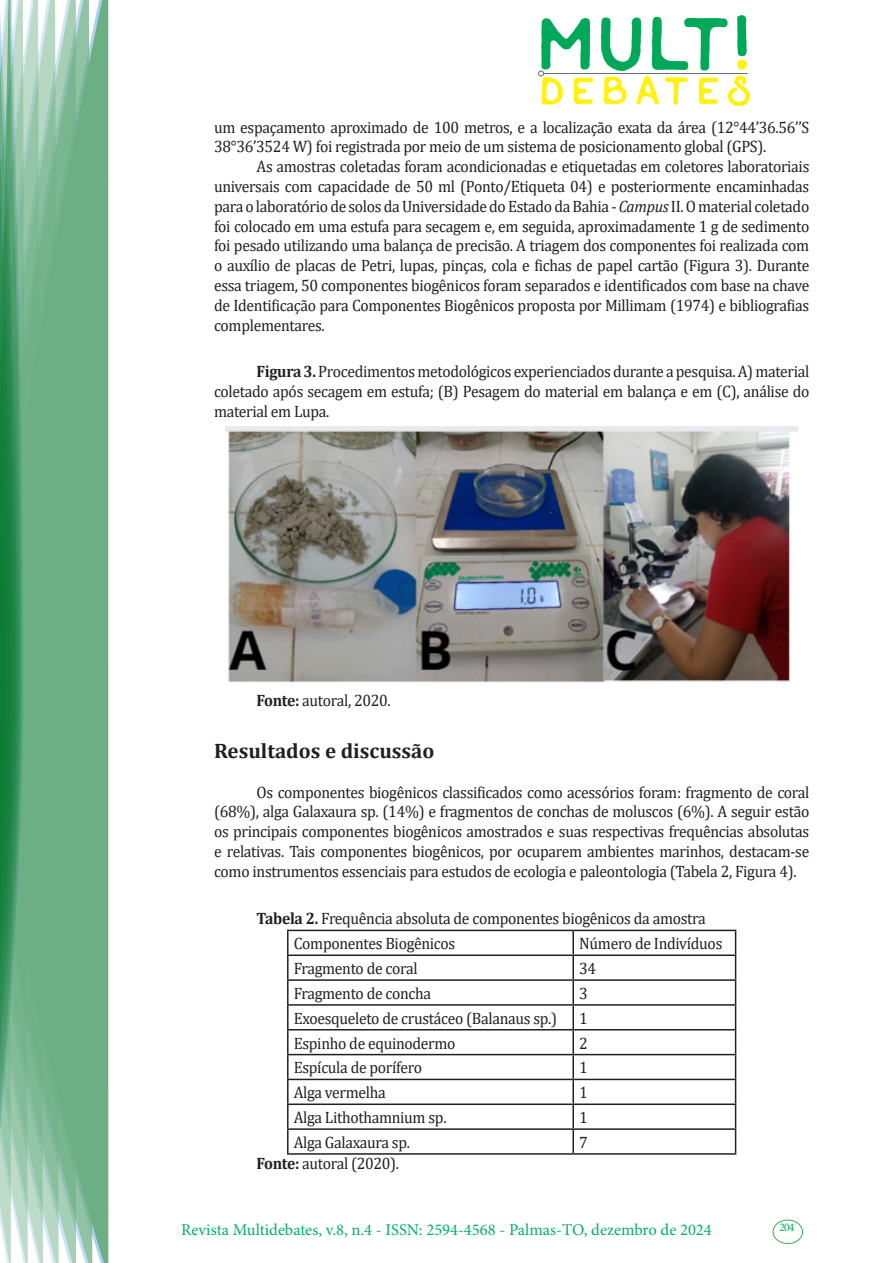
<style>
.page{position:relative;width:893px;height:1263px;background:#fff}
.page>*{position:absolute;margin:0;border:0;box-sizing:border-box;transform-origin:0 0}
.Titulo_2{font:700 21px "Cambria";color:#231f20}
.texto{font:16.5px/19.8px "Cambria";letter-spacing:-.02em;color:#231f20;text-align:justify;scale:.95 1}
.t1{font:16.5px "Minion Pro";color:#00b064}
.t2{font:11.7px "Minion Pro";color:#00b064}
.s1{font-style:italic}
.s2{font-weight:700}
</style>
<div class="page">
<div style="left:95px;top:0;width:14px;height:1263px;background:#6caf84"></div>
<svg style="left:79px;top:0;width:16px;height:1263px;background:#71b289"></svg>
<svg style="left:62px;top:0;width:17px;height:1263px;background:#75b48c"></svg>
<svg style="left:45px;top:0;width:17px;height:1263px;background:#7cb792"></svg>
<svg style="left:30px;top:0;width:15px;height:1263px;background:#80ba96"></svg>
<svg style="left:0;top:0;width:30px;height:1263px;background:#61a97f"></svg>
<div style="left:772px;top:1219px;width:31px;height:25px;border:1px solid #40ae49;border-radius:50%"></div>
<img style="left:538px;top:16px;width:211px;height:90px">
<img style="left:226px;top:426px;width:572px;height:257px">
<hr style="left:287px;top:930px;width:286px;height:1px;background:#231f20">
<hr style="left:287px;top:931px;width:2px;height:23px;background:#231f20">
<hr style="left:573px;top:930px;width:163px;height:1px;background:#231f20">
<hr style="left:572px;top:931px;width:2px;height:23px;background:#231f20">
<hr style="left:287px;top:954px;width:286px;height:2px;background:#231f20">
<hr style="left:287px;top:956px;width:2px;height:23px;background:#231f20">
<hr style="left:573px;top:954px;width:163px;height:2px;background:#231f20">
<hr style="left:572px;top:956px;width:2px;height:23px;background:#231f20">
<hr style="left:287px;top:979px;width:286px;height:2px;background:#231f20">
<hr style="left:287px;top:981px;width:2px;height:23px;background:#231f20">
<hr style="left:573px;top:979px;width:163px;height:2px;background:#231f20">
<hr style="left:572px;top:981px;width:2px;height:23px;background:#231f20">
<hr style="left:287px;top:1004px;width:286px;height:2px;background:#231f20">
<hr style="left:287px;top:1006px;width:2px;height:23px;background:#231f20">
<hr style="left:573px;top:1004px;width:163px;height:2px;background:#231f20">
<hr style="left:572px;top:1006px;width:2px;height:23px;background:#231f20">
<hr style="left:287px;top:1029px;width:286px;height:1px;background:#231f20">
<hr style="left:287px;top:1030px;width:2px;height:24px;background:#231f20">
<hr style="left:573px;top:1029px;width:163px;height:1px;background:#231f20">
<hr style="left:572px;top:1030px;width:2px;height:24px;background:#231f20">
<hr style="left:287px;top:1054px;width:286px;height:1px;background:#231f20">
<hr style="left:287px;top:1055px;width:2px;height:24px;background:#231f20">
<hr style="left:573px;top:1054px;width:163px;height:1px;background:#231f20">
<hr style="left:572px;top:1055px;width:2px;height:24px;background:#231f20">
<hr style="left:287px;top:1079px;width:286px;height:1px;background:#231f20">
<hr style="left:287px;top:1080px;width:2px;height:23px;background:#231f20">
<hr style="left:573px;top:1079px;width:163px;height:1px;background:#231f20">
<hr style="left:572px;top:1080px;width:2px;height:23px;background:#231f20">
<hr style="left:287px;top:1103px;width:286px;height:2px;background:#231f20">
<hr style="left:287px;top:1105px;width:2px;height:23px;background:#231f20">
<hr style="left:573px;top:1103px;width:163px;height:2px;background:#231f20">
<hr style="left:572px;top:1105px;width:2px;height:23px;background:#231f20">
<hr style="left:287px;top:1128px;width:286px;height:2px;background:#231f20">
<hr style="left:287px;top:1130px;width:2px;height:23px;background:#231f20">
<hr style="left:573px;top:1128px;width:163px;height:2px;background:#231f20">
<hr style="left:572px;top:1130px;width:2px;height:23px;background:#231f20">
<svg style="left:735px;top:931px;width:1px;height:222px"></svg>
<hr style="left:287px;top:1153px;width:286px;height:2px;background:#231f20">
<hr style="left:573px;top:1153px;width:163px;height:2px;background:#231f20">
<p class="texto" style="left:214px;top:117px;width:628px">um espaçamento aproximado de 100 metros, e a localização exata da área (12°44’36.56’’S<br>38°36’3524 W) foi registrada por meio de um sistema de posicionamento global (GPS).</p>
<p class="texto" style="left:214px;top:157px;width:628px;text-indent:43px">As amostras coletadas foram acondicionadas e etiquetadas em coletores laboratoriais universais com capacidade de 50 ml (Ponto/Etiqueta 04) e posteriormente encaminhadas para o laboratório de solos da Universidade do Estado da Bahia - <span class="s1">Campus</span> II. O material coletado foi colocado em uma estufa para secagem e, em seguida, aproximadamente 1 g de sedimento foi pesado utilizando uma balança de precisão. A triagem dos componentes foi realizada com o auxílio de placas de Petri, lupas, pinças, cola e fichas de papel cartão (Figura 3). Durante essa triagem, 50 componentes biogênicos foram separados e identificados com base na chave de Identificação para Componentes Biogênicos proposta por Millimam (1974) e bibliografias complementares.</p>
<p class="texto" style="left:214px;top:362px;width:628px;text-indent:43px"><span class="s2">Figura 3.</span> Procedimentos metodológicos experienciados durante a pesquisa. A) material coletado após secagem em estufa; (B) Pesagem do material em balança e em (C), análise do material em Lupa.</p>
<p class="texto" style="left:257px;top:690px;width:143px"><span class="s2">Fonte:</span> autoral, 2020.</p>
<p class="Titulo_2" style="left:214px;top:736px;width:222px">Resultados e discussão</p>
<p class="texto" style="left:214px;top:782px;width:628px;text-indent:43px">Os componentes biogênicos classificados como acessórios foram: fragmento de coral (68%), alga Galaxaura sp. (14%) e fragmentos de conchas de moluscos (6%). A seguir estão os principais componentes biogênicos amostrados e suas respectivas frequências absolutas e relativas. Tais componentes biogênicos, por ocuparem ambientes marinhos, destacam-se como instrumentos essenciais para estudos de ecologia e paleontologia (Tabela 2, Figura 4).</p>
<p class="texto" style="left:257px;top:908px;width:474px"><span class="s2">Tabela 2.</span> Frequência absoluta de componentes biogênicos da amostra</p>
<p class="texto" style="left:294px;top:934px;width:172px">Componentes Biogênicos</p>
<p class="texto" style="left:579px;top:934px;width:152px">Número de Indivíduos</p>
<p class="texto" style="left:294px;top:958px;width:132px">Fragmento de coral</p>
<p class="texto" style="left:579px;top:958px;width:19px">34</p>
<p class="texto" style="left:294px;top:983px;width:146px">Fragmento de concha</p>
<p class="texto" style="left:579px;top:983px;width:11px">3</p>
<p class="texto" style="left:294px;top:1008px;width:279px">Exoesqueleto de crustáceo (Balanaus sp.)</p>
<p class="texto" style="left:579px;top:1008px;width:11px">1</p>
<p class="texto" style="left:294px;top:1033px;width:172px">Espinho de equinodermo</p>
<p class="texto" style="left:579px;top:1033px;width:11px">2</p>
<p class="texto" style="left:294px;top:1058px;width:136px">Espícula de porífero</p>
<p class="texto" style="left:579px;top:1058px;width:11px">1</p>
<p class="texto" style="left:294px;top:1083px;width:98px">Alga vermelha</p>
<p class="texto" style="left:579px;top:1083px;width:11px">1</p>
<p class="texto" style="left:294px;top:1107px;width:162px">Alga Lithothamnium sp.</p>
<p class="texto" style="left:579px;top:1107px;width:11px">1</p>
<p class="texto" style="left:294px;top:1132px;width:124px">Alga Galaxaura sp.</p>
<p class="texto" style="left:579px;top:1132px;width:11px">7</p>
<p class="texto" style="left:257px;top:1153px;width:152px"><span class="s2">Fonte:</span> autoral (2020).</p>
<p class="t1" style="left:181px;top:1218px;width:532px">Revista Multidebates, v.8, n.4 - ISSN: 2594-4568 - Palmas-TO, dezembro de 2024</p>
<p class="t2" style="left:779px;top:1219px;width:16px">204</p>
</div>
